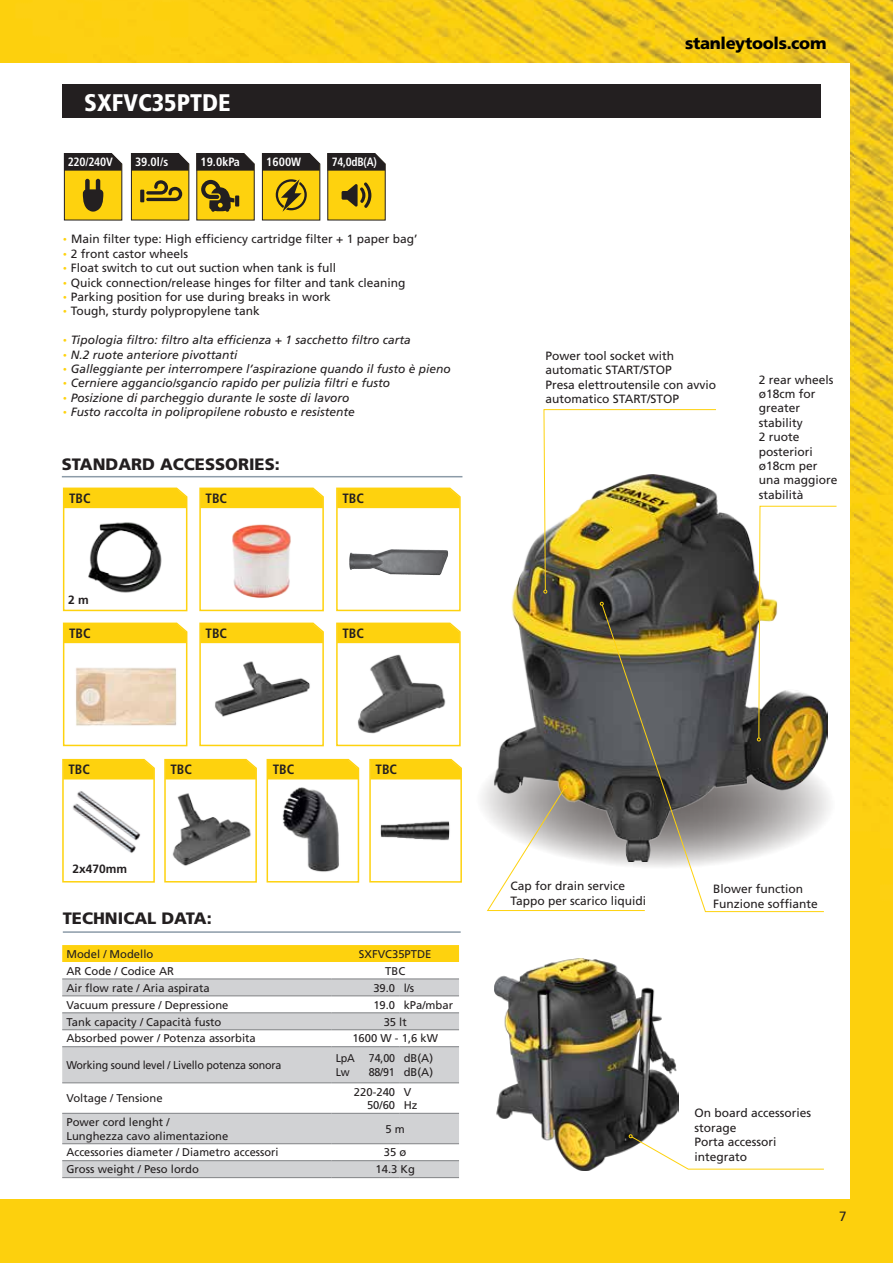
<style>
.page{position:relative;width:893px;height:1263px;background:#fff}
.page>*{position:absolute;margin:0;border:0;box-sizing:border-box;transform-origin:0 0}
.t1{font:900 condensed 24px "Frutiger LT Std";color:#fff}
.t2{font:900 16.5px "Frutiger LT Std";color:#231f20}
.t3{font:900 16.5px "Frutiger LT Std";letter-spacing:-.02em;color:#000}
.t4{font:700 condensed 13.5px "Frutiger LT Std";color:#231f20}
.t5{font:13.5px "Frutiger LT Std";color:#231f20}
.t6{font:12px/14.4px "Frutiger LT Std";color:#231f20}
.t7{font:italic 12px "Frutiger LT Std";color:#231f20}
.t8{font:700 condensed 12px "Frutiger LT Std";letter-spacing:-.01em;color:#fff}
.t9{font:700 condensed 12px "Frutiger LT Std";letter-spacing:-.01em;color:#fff;scale:.95 1}
.t10{font:700 12px "Frutiger LT Std";color:#231f20}
.t11{font:11.25px/13.5px "Frutiger LT Std";color:#231f20}
.t12{font:11.25px "Frutiger LT Std";letter-spacing:-.02em;color:#231f20;scale:.95 1}
.t13{font:11.25px/13.5px "Frutiger LT Std";color:#231f20;scale:.95 1}
.s1{font-family:"Gotham";font-size:10.5px;color:#fed20e}
.s2{font-family:"Gotham";font-style:normal;font-size:10.5px;color:#fed20e}
</style>
<div class="page">
<img style="left:1px;top:0;width:892px;height:1263px">
<hr style="left:0;top:0;width:1px;height:1263px;background:#fed20e">
<div style="left:0;top:64px;width:850px;height:1135px;background:#fff"></div>
<div style="left:63px;top:85px;width:758px;height:33px;background:#231f20"></div>
<div style="left:62px;top:945px;width:397px;height:17px;background:#fed20e"></div>
<svg style="left:62px;top:980px;width:397px;height:197px;fill:#d1d2d4"></svg>
<hr style="left:62px;top:979px;width:269px;height:1px;background:#808285">
<hr style="left:331px;top:979px;width:68px;height:1px;background:#808285">
<hr style="left:399px;top:979px;width:60px;height:1px;background:#808285">
<hr style="left:62px;top:996px;width:269px;height:1px;background:#808285">
<hr style="left:331px;top:996px;width:68px;height:1px;background:#808285">
<hr style="left:399px;top:996px;width:60px;height:1px;background:#808285">
<hr style="left:62px;top:1012px;width:269px;height:1px;background:#808285">
<hr style="left:331px;top:1012px;width:68px;height:1px;background:#808285">
<hr style="left:399px;top:1012px;width:60px;height:1px;background:#808285">
<hr style="left:62px;top:1029px;width:269px;height:1px;background:#808285">
<hr style="left:331px;top:1029px;width:68px;height:1px;background:#808285">
<hr style="left:399px;top:1029px;width:60px;height:1px;background:#808285">
<hr style="left:62px;top:1046px;width:269px;height:1px;background:#808285">
<hr style="left:331px;top:1046px;width:68px;height:1px;background:#808285">
<hr style="left:399px;top:1046px;width:60px;height:1px;background:#808285">
<hr style="left:62px;top:1082px;width:269px;height:1px;background:#808285">
<hr style="left:331px;top:1082px;width:68px;height:1px;background:#808285">
<hr style="left:399px;top:1082px;width:60px;height:1px;background:#808285">
<hr style="left:62px;top:1113px;width:269px;height:1px;background:#808285">
<hr style="left:331px;top:1113px;width:68px;height:1px;background:#808285">
<hr style="left:399px;top:1113px;width:60px;height:1px;background:#808285">
<hr style="left:62px;top:1143px;width:269px;height:1px;background:#808285">
<hr style="left:331px;top:1143px;width:68px;height:1px;background:#808285">
<hr style="left:399px;top:1143px;width:60px;height:1px;background:#808285">
<hr style="left:62px;top:1160px;width:269px;height:1px;background:#808285">
<hr style="left:331px;top:1160px;width:68px;height:1px;background:#808285">
<hr style="left:399px;top:1160px;width:60px;height:1px;background:#808285">
<hr style="left:62px;top:1177px;width:269px;height:1px;background:#808285">
<hr style="left:331px;top:1177px;width:68px;height:1px;background:#808285">
<hr style="left:399px;top:1177px;width:60px;height:1px;background:#808285">
<img style="left:492px;top:500px;width:336px;height:316px">
<svg style="left:131px;top:153px;width:59px;height:68px;background:#ad911c"></svg>
<svg style="left:196px;top:153px;width:59px;height:68px;background:#a1871c"></svg>
<svg style="left:235px;top:195px;width:4px;height:12px"></svg>
<svg style="left:64px;top:153px;width:59px;height:68px;background:#a78c1d"></svg>
<svg style="left:140px;top:190px;width:4px;height:12px"></svg>
<svg style="left:327px;top:153px;width:59px;height:68px;background:#ac901b"></svg>
<svg style="left:262px;top:153px;width:59px;height:68px;background:#ab8f1c"></svg>
<hr style="left:62px;top:476px;width:400px;height:1px;background:#8c9ba8">
<svg style="left:336px;top:622px;width:125px;height:125px"></svg>
<svg style="left:199px;top:622px;width:125px;height:125px"></svg>
<hr style="left:63px;top:931px;width:398px;height:2px;background:#8c9ba8">
<img style="left:494px;top:959px;width:185px;height:211px">
<svg style="left:629px;top:1134px;width:195px;height:36px"></svg>
<svg style="left:601px;top:604px;width:224px;height:308px"></svg>
<svg style="left:600px;top:602px;width:4px;height:4px"></svg>
<svg style="left:757px;top:505px;width:80px;height:236px"></svg>
<img style="left:543px;top:409px;width:174px;height:184px">
<svg style="left:486px;top:785px;width:160px;height:126px"></svg>
<svg style="left:199px;top:487px;width:125px;height:125px"></svg>
<svg style="left:62px;top:487px;width:126px;height:125px"></svg>
<svg style="left:336px;top:487px;width:125px;height:125px"></svg>
<svg style="left:62px;top:622px;width:126px;height:125px"></svg>
<svg style="left:62px;top:758px;width:93px;height:125px"></svg>
<svg style="left:164px;top:758px;width:93px;height:125px"></svg>
<svg style="left:266px;top:758px;width:94px;height:125px"></svg>
<svg style="left:369px;top:758px;width:93px;height:125px"></svg>
<h1 class="t1" style="left:84px;top:88px;width:148px">SXFVC35PTDE</h1>
<p class="t8" style="left:68px;top:155px;width:47px">220/240V</p>
<p class="t8" style="left:135px;top:155px;width:35px">39.0l/s</p>
<p class="t8" style="left:200px;top:155px;width:41px">19.0kPa</p>
<p class="t8" style="left:266px;top:155px;width:36px">1600W</p>
<p class="t9" style="left:332px;top:155px;width:49px">74,0dB(A)</p>
<p class="t6" style="left:63px;top:232px;width:356px"><span class="s1">•</span> Main filter type: High efficiency cartridge filter + 1 paper bag’</p>
<p class="t6" style="left:63px;top:247px;width:127px"><span class="s1">•</span> 2 front castor wheels</p>
<p class="t6" style="left:63px;top:261px;width:275px"><span class="s1">•</span> Float switch to cut out suction when tank is full</p>
<p class="t6" style="left:63px;top:275px;width:344px"><span class="s1">•</span> Quick connection/release hinges for filter and tank cleaning</p>
<p class="t6" style="left:63px;top:290px;width:270px"><span class="s1">•</span> Parking position for use during breaks in work</p>
<p class="t6" style="left:63px;top:304px;width:199px"><span class="s1">•</span> Tough, sturdy polypropylene tank</p>
<p class="t7" style="left:63px;top:333px;width:350px"><span class="s2">•</span> Tipologia filtro: filtro alta efficienza + 1 sacchetto filtro carta</p>
<p class="t7" style="left:63px;top:347px;width:176px"><span class="s2">•</span> N.2 ruote anteriore pivottanti</p>
<p class="t7" style="left:63px;top:362px;width:390px"><span class="s2">•</span> Galleggiante per interrompere l’aspirazione quando il fusto è pieno</p>
<p class="t7" style="left:63px;top:376px;width:329px"><span class="s2">•</span> Cerniere aggancio/sgancio rapido per pulizia filtri e fusto</p>
<p class="t7" style="left:63px;top:391px;width:288px"><span class="s2">•</span> Posizione di parcheggio durante le soste di lavoro</p>
<p class="t7" style="left:63px;top:405px;width:294px"><span class="s2">•</span> Fusto raccolta in polipropilene robusto e resistente</p>
<h2 class="t2" style="left:62px;top:454px;width:219px">STANDARD ACCESSORIES:</h2>
<p class="t4" style="left:69px;top:490px;width:23px">TBC</p>
<p class="t4" style="left:206px;top:490px;width:23px">TBC</p>
<p class="t4" style="left:342px;top:490px;width:23px">TBC</p>
<p class="t10" style="left:68px;top:593px;width:22px">2 m</p>
<p class="t4" style="left:69px;top:625px;width:23px">TBC</p>
<p class="t4" style="left:206px;top:625px;width:23px">TBC</p>
<p class="t4" style="left:342px;top:625px;width:23px">TBC</p>
<p class="t4" style="left:68px;top:761px;width:23px">TBC</p>
<p class="t4" style="left:170px;top:761px;width:23px">TBC</p>
<p class="t4" style="left:273px;top:761px;width:23px">TBC</p>
<p class="t4" style="left:376px;top:761px;width:23px">TBC</p>
<p class="t10" style="left:72px;top:862px;width:56px">2x470mm</p>
<h2 class="t2" style="left:63px;top:908px;width:54px">TECHNICAL</h2>
<h2 class="t2" style="left:161px;top:908px;width:52px">DATA:</h2>
<p class="t11" style="left:66px;top:947px;width:88px">Model / Modello</p>
<p class="t11" style="left:359px;top:947px;width:74px">SXFVC35PTDE</p>
<p class="t11" style="left:66px;top:964px;width:109px">AR Code / Codice AR</p>
<p class="t11" style="left:385px;top:964px;width:22px">TBC</p>
<p class="t11" style="left:66px;top:981px;width:145px">Air flow rate / Aria aspirata</p>
<p class="t11" style="left:373px;top:981px;width:43px">39.0 l/s</p>
<p class="t11" style="left:66px;top:998px;width:163px">Vacuum pressure / Depressione</p>
<p class="t11" style="left:373px;top:998px;width:81px">19.0 kPa/mbar</p>
<p class="t11" style="left:66px;top:1015px;width:156px">Tank capacity / Capacità fusto</p>
<p class="t11" style="left:384px;top:1015px;width:25px">35 lt</p>
<p class="t11" style="left:66px;top:1032px;width:191px">Absorbed power / Potenza assorbita</p>
<p class="t11" style="left:352px;top:1032px;width:87px">1600 W - 1,6 kW</p>
<p class="t12" style="left:66px;top:1058px;width:228px">Working sound level / Livello potenza sonora</p>
<p class="t13" style="left:336px;top:1052px;width:64px">LpA 74,00<br>Lw</p>
<p class="t11" style="left:404px;top:1052px;width:31px">dB(A) dB(A)</p>
<p class="t13" style="left:369px;top:1065px;width:29px">88/91</p>
<p class="t11" style="left:66px;top:1092px;width:98px">Voltage / Tensione</p>
<p class="t11" style="left:354px;top:1085px;width:43px;text-align:right">220-240<br>50/60</p>
<p class="t11" style="left:404px;top:1085px;width:15px">V<br>Hz</p>
<p class="t11" style="left:66px;top:1115px;width:163px">Power cord lenght /<br>Lunghezza cavo alimentazione</p>
<p class="t11" style="left:386px;top:1122px;width:21px">5 m</p>
<p class="t11" style="left:66px;top:1146px;width:213px">Accessories diameter / Diametro accessori</p>
<p class="t11" style="left:384px;top:1146px;width:24px">35 ø</p>
<p class="t11" style="left:66px;top:1163px;width:134px">Gross weight / Peso lordo</p>
<p class="t11" style="left:376px;top:1163px;width:41px">14.3 Kg</p>
<h2 class="t3" style="left:685px;top:33px;width:143px">STANLEYTOOLS.COM</h2>
<p class="t6" style="left:545px;top:348px;width:172px">Power tool socket with automatic START/STOP<br>Presa elettroutensile con avvio automatico START/STOP</p>
<p class="t6" style="left:759px;top:372px;width:80px">2 rear wheels ø18cm for greater stability<br>2 ruote posteriori ø18cm per una maggiore stabilità</p>
<p class="t6" style="left:510px;top:879px;width:137px">Cap for drain service<br>Tappo per scarico liquidi</p>
<p class="t6" style="left:713px;top:882px;width:106px">Blower function<br>Funzione soffiante</p>
<p class="t6" style="left:694px;top:1106px;width:118px">On board accessories storage<br>Porta accessori integrato</p>
<p class="t5" style="left:839px;top:1208px;width:9px">7</p>
</div>
